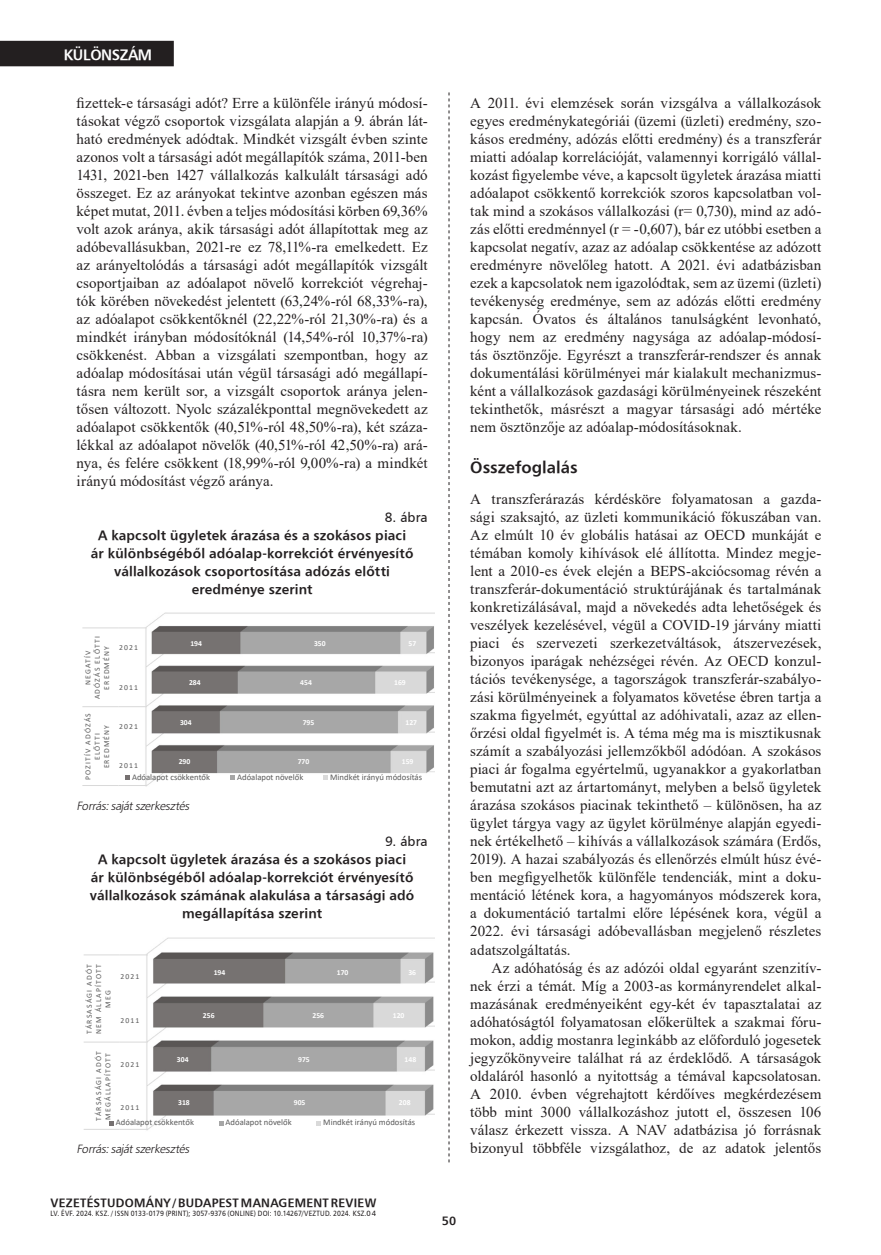
<style>
.page{position:relative;width:881px;height:1255px;background:#fff}
.page>*{position:absolute;margin:0;border:0;box-sizing:border-box;transform-origin:0 0}
.Kiemelés_I{font:16.5px "H Humanist 777 BT Bold";color:#231f20}
.kenyérszöveg_tompa{font:15px/18px "Times New Roman";letter-spacing:.005em;color:#231f20;text-align:justify}
.kenyérszöveg_opcionális{font:15px/18px "Times New Roman";letter-spacing:.005em;color:#231f20;text-align:justify}
.t1{font:15px "H Humanist 777 BT Bold";letter-spacing:-.025em;color:#fff}
.Táblázat_cím{font:13.5px/18px "H Humanist 777 BT Bold";letter-spacing:.01em;color:#231f20;text-align:center}
.Táblázat_cím-2{font:13.5px "H Humanist 777 BT";letter-spacing:.005em;color:#231f20}
.kenyérszöveg_tompa-2{font:italic 12px "Humanist 777 Lt PFL";letter-spacing:.005em;color:#231f20}
.t2{font:12px "H Humanist 777 BT Bold";letter-spacing:.02em;color:#231f20}
.t3{font:8.7px "Calibri";color:#595959}
.t4{font:7.65px/9.3px "Calibri";letter-spacing:.15em;color:#595959;text-align:center}
.t5{font:700 7.65px "Calibri";letter-spacing:-.005em;color:#fff}
.t6{font:7.5px "H Humanist 777 BT";letter-spacing:.02em;color:#231f20;scale:.9 1}
</style>
<div class="page">
<div style="left:0;top:41px;width:174px;height:25px;background:#231f20"></div>
<svg style="left:448px;top:92px;width:1px;height:1070px"></svg>
<img style="left:144px;top:612px;width:290px;height:175px">
<svg style="left:118px;top:785px;width:28px;height:1px"></svg>
<svg style="left:118px;top:706px;width:28px;height:1px"></svg>
<svg style="left:118px;top:627px;width:28px;height:1px"></svg>
<hr style="left:82px;top:785px;width:36px;height:1px;background:#d9d9d9">
<hr style="left:82px;top:706px;width:36px;height:1px;background:#d9d9d9">
<hr style="left:82px;top:627px;width:36px;height:1px;background:#d9d9d9">
<svg style="left:125px;top:775px;width:5px;height:4px"></svg>
<svg style="left:230px;top:775px;width:5px;height:4px"></svg>
<svg style="left:323px;top:775px;width:5px;height:4px"></svg>
<img style="left:146px;top:937px;width:288px;height:193px">
<svg style="left:120px;top:1041px;width:28px;height:1px"></svg>
<svg style="left:120px;top:954px;width:28px;height:1px"></svg>
<hr style="left:84px;top:1128px;width:36px;height:1px;background:#d9d9d9">
<hr style="left:84px;top:1041px;width:36px;height:1px;background:#d9d9d9">
<hr style="left:84px;top:954px;width:36px;height:1px;background:#d9d9d9">
<svg style="left:109px;top:1121px;width:5px;height:4px"></svg>
<svg style="left:219px;top:1120px;width:4px;height:5px"></svg>
<svg style="left:316px;top:1120px;width:5px;height:5px"></svg>
<p class="t1" style="left:64px;top:45px;width:90px">KÜLÖNSZÁM</p>
<p class="kenyérszöveg_opcionális" style="left:77px;top:94px;width:352px">fizettek-e társasági adót? Erre a különféle irányú módosí&shy;tásokat végző csoportok vizsgálata alapján a 9. ábrán lát&shy;ható eredmények adódtak. Mindkét vizsgált évben szinte azonos volt a társasági adót megállapítók száma, 2011-ben 1431, 2021-ben 1427 vállalkozás kalkulált társasági adó összeget. Ez az arányokat tekintve azonban egészen más képet mutat, 2011. évben a teljes módosítási körben 69,36% volt azok aránya, akik társasági adót állapítottak meg az adóbevallásukban, 2021-re ez 78,11%-ra emelkedett. Ez az arányeltolódás a társasági adót megállapítók vizsgált csoportjaiban az adóalapot növelő korrekciót végrehaj&shy;tók körében növekedést jelentett (63,24%-ról 68,33%-ra), az adóalapot csökkentőknél (22,22%-ról 21,30%-ra) és a mindkét irányban módosítóknál (14,54%-ról 10,37%-ra) csökkenést. Abban a vizsgálati szempontban, hogy az adóalap módosításai után végül társasági adó megállapí&shy;tásra nem került sor, a vizsgált csoportok aránya jelen&shy;tősen változott. Nyolc százalékponttal megnövekedett az adóalapot csökkentők (40,51%-ról 48,50%-ra), két száza&shy;lékkal az adóalapot növelők (40,51%-ról 42,50%-ra) ará&shy;nya, és felére csökkent (18,99%-ról 9,00%-ra) a mindkét irányú módosítást végző aránya.</p>
<p class="Táblázat_cím-2" style="left:384px;top:509px;width:44px">8. ábra</p>
<p class="Táblázat_cím" style="left:91px;top:526px;width:324px">A kapcsolt ügyletek árazása és a szokásos piaci ár különbségéből adóalap-korrekciót érvényesítő vállalkozások csoportosítása adózás előtti eredménye szerint</p>
<p class="t4" style="left:83px;top:699px;width:64px;rotate:-90deg">NEGATÍV<br>ADÓZÁS ELŐTTI<br>EREDMÉNY</p>
<p class="t4" style="left:83px;top:780px;width:69px;rotate:-90deg">POZITÍV ADÓZÁS<br>ELŐTTI<br>EREDMÉNY</p>
<p class="t4" style="left:119px;top:642px;width:20px">2021</p>
<p class="t5" style="left:190px;top:638px;width:13px">194</p>
<p class="t5" style="left:314px;top:638px;width:13px">350</p>
<p class="t5" style="left:408px;top:638px;width:9px">57</p>
<p class="t4" style="left:119px;top:682px;width:20px">2011</p>
<p class="t5" style="left:189px;top:677px;width:13px">284</p>
<p class="t5" style="left:300px;top:677px;width:13px">454</p>
<p class="t5" style="left:394px;top:677px;width:13px">169</p>
<p class="t4" style="left:119px;top:721px;width:20px">2021</p>
<p class="t5" style="left:180px;top:716px;width:13px">304</p>
<p class="t5" style="left:302px;top:716px;width:13px">795</p>
<p class="t5" style="left:405px;top:716px;width:13px">127</p>
<p class="t4" style="left:119px;top:761px;width:20px">2011</p>
<p class="t5" style="left:179px;top:756px;width:13px">290</p>
<p class="t5" style="left:297px;top:756px;width:13px">770</p>
<p class="t5" style="left:401px;top:756px;width:13px">159</p>
<p class="t3" style="left:132px;top:770px;width:79px">Adóalapot csökkentők</p>
<p class="t3" style="left:237px;top:770px;width:68px">Adóalapot növelők</p>
<p class="t3" style="left:330px;top:770px;width:93px">Mindkét irányú módosítás</p>
<p class="kenyérszöveg_tompa-2" style="left:77px;top:798px;width:116px">Forrás:sajátszerkesztés</p>
<p class="Táblázat_cím-2" style="left:385px;top:833px;width:44px">9. ábra</p>
<p class="Táblázat_cím" style="left:90px;top:850px;width:326px">A kapcsolt ügyletek árazása és a szokásos piaci ár különbségéből adóalap-korrekciót érvényesítő vállalkozások számának alakulása a társasági adó megállapítása szerint</p>
<p class="t4" style="left:84px;top:1033px;width:71px;rotate:-90deg">TÁRSASÁGI ADÓT<br>NEM ÁLLAPÍTOTT<br>MEG</p>
<p class="t4" style="left:120px;top:971px;width:20px">2021</p>
<p class="t4" style="left:120px;top:1015px;width:20px">2011</p>
<p class="t5" style="left:214px;top:966px;width:13px">194</p>
<p class="t5" style="left:203px;top:1010px;width:13px">256</p>
<p class="t5" style="left:337px;top:966px;width:13px">170</p>
<p class="t5" style="left:312px;top:1010px;width:13px">256</p>
<p class="t5" style="left:408px;top:966px;width:9px">36</p>
<p class="t5" style="left:393px;top:1010px;width:13px">120</p>
<p class="t4" style="left:94px;top:1121px;width:71px;text-align:left;rotate:-90deg">TÁRSASÁGI ADÓT<br>MEGÁLLAPÍTOTT</p>
<p class="t5" style="left:177px;top:1053px;width:13px">304</p>
<p class="t5" style="left:298px;top:1053px;width:13px">975</p>
<p class="t5" style="left:404px;top:1053px;width:13px">148</p>
<p class="t4" style="left:120px;top:1059px;width:20px">2021</p>
<p class="t5" style="left:178px;top:1097px;width:13px">318</p>
<p class="t5" style="left:294px;top:1097px;width:13px">905</p>
<p class="t5" style="left:399px;top:1097px;width:13px">208</p>
<p class="t4" style="left:120px;top:1102px;width:20px">2011</p>
<p class="t3" style="left:116px;top:1116px;width:79px">Adóalapot csökkentők</p>
<p class="t3" style="left:225px;top:1116px;width:68px">Adóalapot növelők</p>
<p class="t3" style="left:323px;top:1116px;width:93px">Mindkét irányú módosítás</p>
<p class="kenyérszöveg_tompa-2" style="left:77px;top:1140px;width:116px">Forrás:sajátszerkesztés</p>
<p class="kenyérszöveg_tompa" style="left:470px;top:94px;width:352px">A 2011. évi elemzések során vizsgálva a vállalkozások egyes eredménykategóriái (üzemi (üzleti) eredmény, szo&shy;kásos eredmény, adózás előtti eredmény) és a transzferár miatti adóalap korrelációját, valamennyi korrigáló vállal&shy;kozást figyelembe véve, a kapcsolt ügyletek árazása miatti adóalapot csökkentő korrekciók szoros kapcsolatban vol&shy;tak mind a szokásos vállalkozási (r= 0,730), mind az adó&shy;zás előtti eredménnyel (r = -0,607), bár ez utóbbi esetben a kapcsolat negatív, azaz az adóalap csökkentése az adózott eredményre növelőleg hatott. A 2021. évi adatbázisban ezek a kapcsolatok nem igazolódtak, sem az üzemi (üzleti) tevékenység eredménye, sem az adózás előtti eredmény kapcsán. Óvatos és általános tanulságként levonható, hogy nem az eredmény nagysága az adóalap-módosí&shy;tás ösztönzője. Egyrészt a transzferár-rendszer és annak dokumentálási körülményei már kialakult mechanizmus&shy;ként a vállalkozások gazdasági körülményeinek részeként tekinthetők, másrészt a magyar társasági adó mértéke nem ösztönzője az adóalap-módosításoknak.</p>
<p class="Kiemelés_I" style="left:470px;top:456px;width:109px">Összefoglalás</p>
<p class="kenyérszöveg_tompa" style="left:470px;top:490px;width:352px">A transzferárazás kérdésköre folyamatosan a gazda&shy;sági szaksajtó, az üzleti kommunikáció fókuszában van.<br>Az elmúlt 10 év globális hatásai az OECD munkáját e témában komoly kihívások elé állította. Mindez megje&shy;lent a 2010-es évek elején a BEPS-akciócsomag révén a transzferár-dokumentáció struktúrájának és tartalmának konkretizálásával, majd a növekedés adta lehetőségek és veszélyek kezelésével, végül a COVID-19 járvány miatti piaci és szervezeti szerkezetváltások, átszervezések, bizonyos iparágak nehézségei révén. Az OECD konzul&shy;tációs tevékenysége, a tagországok transzferár-szabályo&shy;zási körülményeinek a folyamatos követése ébren tartja a szakma figyelmét, egyúttal az adóhivatali, azaz az ellen&shy;őrzési oldal figyelmét is. A téma még ma is misztikusnak számít a szabályozási jellemzőkből adódóan. A szokásos piaci ár fogalma egyértelmű, ugyanakkor a gyakorlatban bemutatni azt az ártartományt, melyben a belső ügyletek árazása szokásos piacinak tekinthető – különösen, ha az ügylet tárgya vagy az ügylet körülménye alapján egyedi&shy;nek értékelhető – kihívás a vállalkozások számára (Erdős, 2019). A hazai szabályozás és ellenőrzés elmúlt húsz évé&shy;ben megfigyelhetők különféle tendenciák, mint a doku&shy;mentáció létének kora, a hagyományos módszerek kora, a dokumentáció tartalmi előre lépésének kora, végül a 2022. évi társasági adóbevallásban megjelenő részletes adatszolgáltatás.</p>
<p class="kenyérszöveg_opcionális" style="left:470px;top:958px;width:352px;text-indent:21px">Az adóhatóság és az adózói oldal egyaránt szenzitív&shy;nek érzi a témát. Míg a 2003-as kormányrendelet alkal&shy;mazásának eredményeiként egy-két év tapasztalatai az adóhatóságtól folyamatosan előkerültek a szakmai fóru&shy;mokon, addig mostanra leginkább az előforduló jogesetek jegyzőkönyveire találhat rá az érdeklődő. A társaságok oldaláról hasonló a nyitottság a témával kapcsolatosan.<br>A 2010. évben végrehajtott kérdőíves megkérdezésem több mint 3000 vállalkozáshoz jutott el, összesen 106 válasz érkezett vissza. A NAV adatbázisa jó forrásnak bizonyul többféle vizsgálathoz, de az adatok jelentős</p>
<p class="t2" style="left:51px;top:1194px;width:327px">VEZETÉSTUDOMÁNY / BUDAPEST MANAGEMENT REVIEW</p>
<p class="t6" style="left:51px;top:1208px;width:363px">LV. ÉVF. 2024. KSZ. / ISSN 0133-0179 (PRINT); 3057-9376 (ONLINE) DOI: 10.14267/VEZTUD. 2024. KSZ.04</p>
<p class="t2" style="left:441px;top:1212px;width:16px">50</p>
</div>
